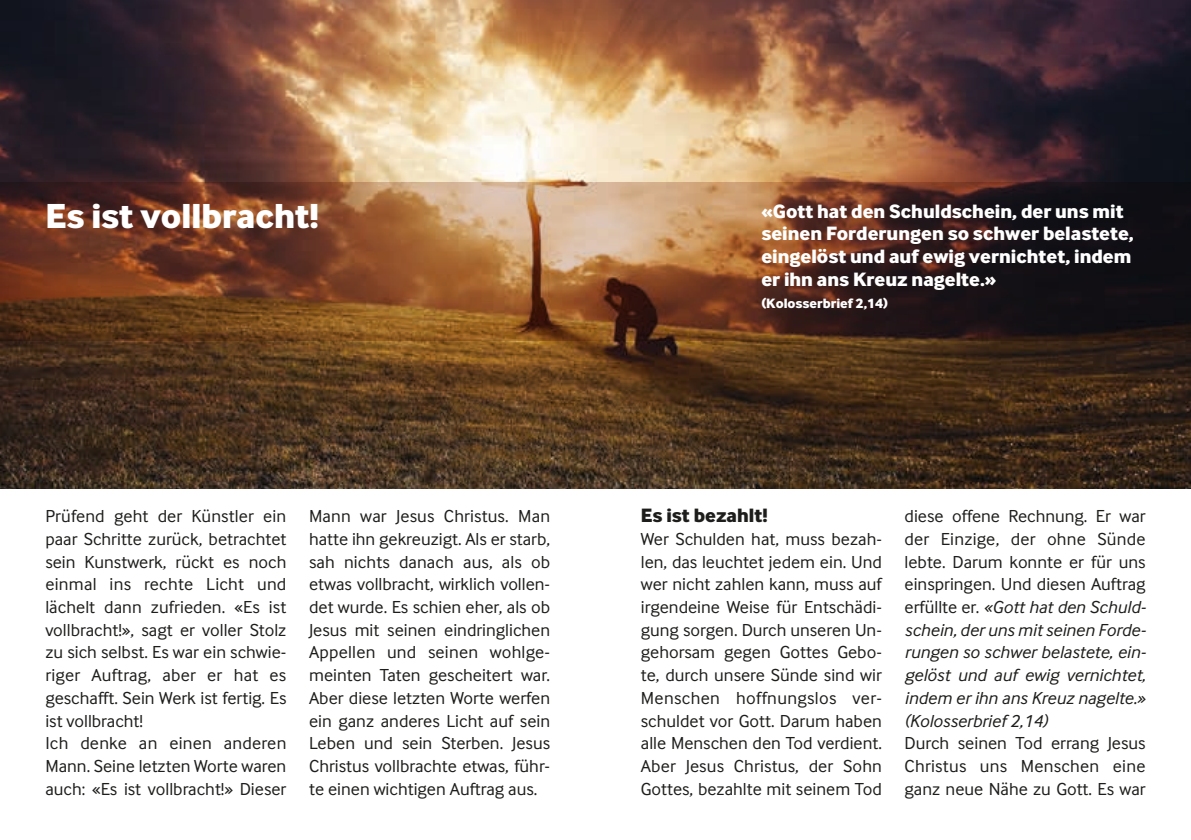
<style>
.page{position:relative;width:1191px;height:840px;background:#fff}
.page>*{position:absolute;margin:0;border:0;box-sizing:border-box;transform-origin:0 0}
.t1{font:36px "Inter Face Corp X Bold";color:#fff}
.t2{font:20px/22.6px "Inter Face Corp X Bold";color:#fff}
.t3{font:20px "Inter Face Corp X Bold";color:#1d1d1b}
.t4{font:18px/22.6px "Inter Face Corp";color:#1d1d1b;text-align:justify}
.t5{font:italic 18px/22.6px "Inter Face Corp";color:#1d1d1b;text-align:justify}
.t6{font:14px "Inter Face Corp X Bold";color:#fff}
.s1{font-style:normal}
</style>
<div class="page">
<img style="left:0;top:0;width:1191px;height:488px">
<svg style="left:0;top:181px;width:1191px;height:159px;background:#6b432d"></svg>
<h1 class="t1" style="left:45px;top:194px;width:275px">Es ist vollbracht!</h1>
<p class="t2" style="left:761px;top:199px;width:374px">«Gott hat den Schuldschein, der uns mit seinen Forderungen so schwer belastete, eingelöst und auf ewig vernichtet, indem er ihn ans Kreuz nagelte.»</p>
<p class="t6" style="left:761px;top:295px;width:128px">(Kolosserbrief 2,14)</p>
<p class="t4" style="left:45px;top:504px;width:243px;text-align:left">Prüfend geht der Künstler ein paar Schritte zurück, betrachtet sein Kunstwerk, rückt es noch einmal ins rechte Licht und lächelt dann zufrieden. «Es ist vollbracht!», sagt er voller Stolz zu sich selbst. Es war ein schwie&shy;riger Auftrag, aber er hat es geschafft. Sein Werk ist fertig. Es ist vollbracht!<br>Ich denke an einen anderen<br>Mann. Seine letzten Worte waren auch: «Es ist vollbracht!» Dieser</p>
<p class="t4" style="left:309px;top:504px;width:243px">Mann war Jesus Christus. Man hatte ihn gekreuzigt. Als er starb, sah nichts danach aus, als ob etwas vollbracht, wirklich vollen&shy;det wurde. Es schien eher, als ob Jesus mit seinen eindringlichen Appellen und seinen wohlge&shy;meinten Taten gescheitert war.<br>Aber diese letzten Worte werfen ein ganz anderes Licht auf sein Leben und sein Sterben. Jesus Christus vollbrachte etwas, führ&shy;te einen wichtigen Auftrag aus.</p>
<p class="t3" style="left:641px;top:503px;width:128px">Es ist bezahlt!</p>
<p class="t4" style="left:641px;top:527px;width:243px">Wer Schulden hat, muss bezah&shy;len, das leuchtet jedem ein. Und wer nicht zahlen kann, muss auf irgendeine Weise für Entschädi&shy;gung sorgen. Durch unseren Un&shy;gehorsam gegen Gottes Gebo&shy;te, durch unsere Sünde sind wir Menschen hoffnungslos ver&shy;schuldet vor Gott. Darum haben alle Menschen den Tod verdient.<br>Aber Jesus Christus, der Sohn Gottes, bezahlte mit seinem Tod</p>
<p class="t5" style="left:904px;top:504px;width:243px"><span class="s1">diese offene Rechnung. Er war der Einzige, der ohne Sünde lebte. Darum konnte er für uns einspringen. Und diesen Auftrag erfüllte er.</span> «Gott hat den Schuld&shy;schein, der uns mit seinen Forde&shy;rungen so schwer belastete, ein&shy;gelöst und auf ewig vernichtet, indem er ihn ans Kreuz nagelte.» (Kolosserbrief 2,14)</p>
<p class="t4" style="left:904px;top:731px;width:242px">Durch seinen Tod errang Jesus Christus uns Menschen eine ganz neue Nähe zu Gott. Es war</p>
</div>
